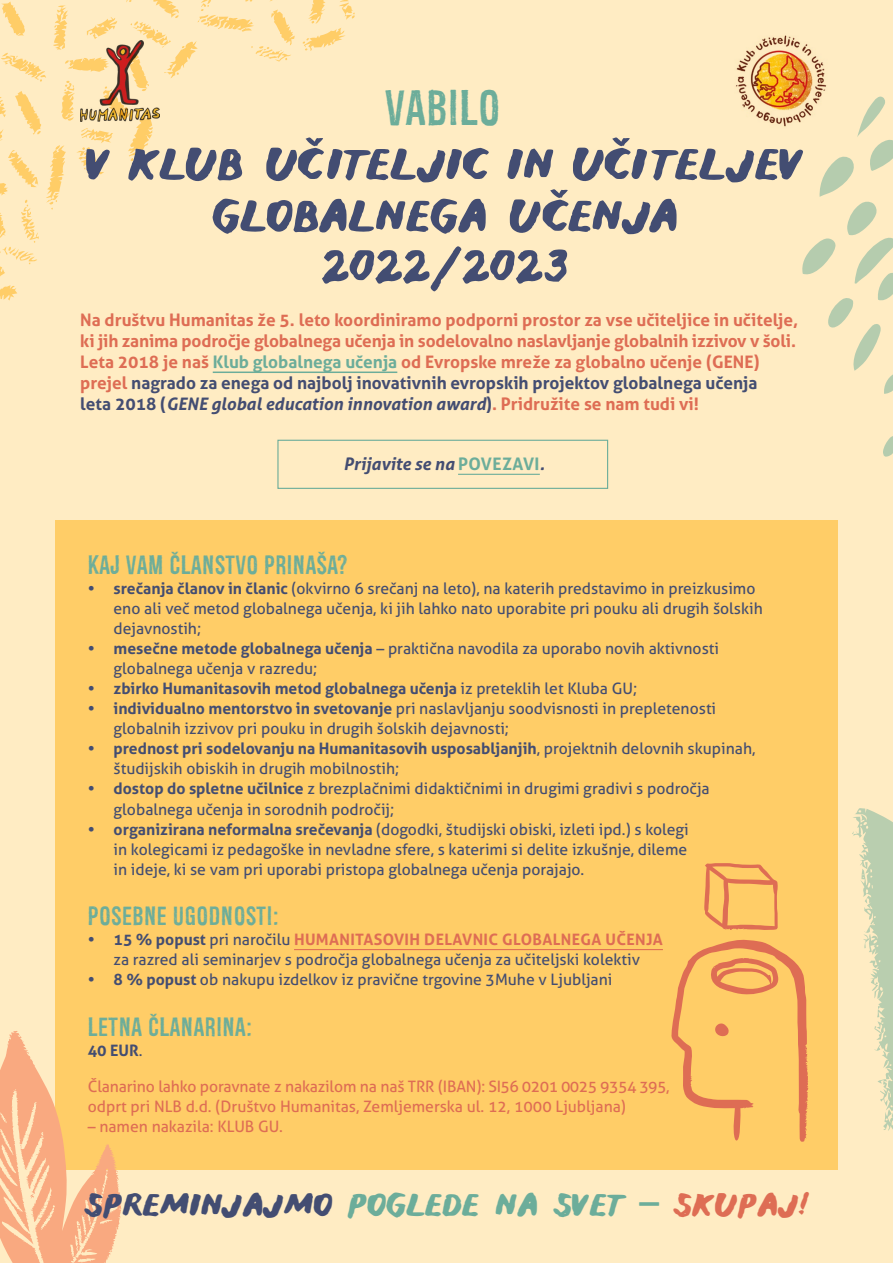
<style>
.page{position:relative;width:893px;height:1263px;background:#ffecc3}
.page>*{position:absolute;margin:0;border:0;box-sizing:border-box;transform-origin:0 0}
.t1{font:54.9px/51.8px "Janice Hand Ink";color:#434d72;text-align:center}
.t2{font:48px "Redgar";letter-spacing:.025em;color:#6cad9a}
.t3{font:39.15px "Janice Hand Ink";color:#6cad9a}
.t4{font:25.5px "Redgar";letter-spacing:.025em;color:#6cad9a}
.t5{font:700 17.25px/21px "Aller";color:#de6d54}
.t6{font:italic 700 17.25px "Aller";color:#434d72}
.t7{font:15.75px/20.1px "Aller";color:#434d72}
.t8{font:15.75px/20.1px "Aller";letter-spacing:-.005em;color:#de6d54}
.t9{font:700 15.75px "Aller";color:#434d72}
.s1{color:#6cad9a}
.s2{color:#434d72}
.s3{font-style:italic;color:#434d72}
.s4{font-style:normal;color:#6cad9a}
.s5{font-weight:700}
.s6{font-weight:400}
.s7{font-weight:700;color:#de6d54}
.s8{font-family:"Aller"}
.s9{color:#de6d54}
</style>
<div class="page">
<svg style="left:0;top:0;width:355px;height:301px"></svg>
<img style="left:81px;top:41px;width:79px;height:81px">
<hr style="left:213px;top:371px;width:184px;height:2px;background:#6cad9a">
<hr style="left:458px;top:474px;width:82px;height:1px;background:#6cad9a">
<div style="left:55px;top:520px;width:783px;height:649px;background:#ffcd67"></div>
<hr style="left:294px;top:949px;width:369px;height:1px;background:#de6d54">
<svg style="left:0;top:1031px;width:122px;height:232px"></svg>
<img style="left:736px;top:35px;width:91px;height:92px">
<svg style="left:704px;top:863px;width:74px;height:67px"></svg>
<svg style="left:671px;top:939px;width:138px;height:203px"></svg>
<div style="left:277px;top:440px;width:331px;height:49px;border:1px solid #6cad9a"></div>
<svg style="left:852px;top:808px;width:41px;height:323px"></svg>
<svg style="left:801px;top:96px;width:92px;height:298px"></svg>
<svg style="left:883px;top:436px;width:10px;height:21px"></svg>
<h2 class="t2" style="left:385px;top:81px;width:116px">VABILO</h2>
<h1 class="t1" style="left:86px;top:140px;width:719px">V KLUB UČ ITELJIC IN UČITELJEV<br>GLOBALNEGA UČENJA<br>2022/2023</h1>
<p class="t5" style="left:80px;top:309px;width:719px">Na društvu Humanitas že 5. leto koordiniramo podporni prostor za vse učiteljice in učitelje, ki jih zanima področje globalnega učenja in sodelovalno naslavljanje globalnih izzivov v šoli.<br>Leta 2018 je naš <span class="s1">Klub globalnega učenja</span> od Evropske mreže za globalno učenje (GENE) prejel <span class="s2">nagrado za enega od najbolj inovativnih evropskih projektov globalnega učenja<br>leta 2018 (</span><span class="s3">GENE global education innovation award</span><span class="s2">)</span>. Pridružite se nam tudi vi!</p>
<p class="t6" style="left:344px;top:453px;width:203px">Prijavite se na <span class="s4">POVEZAVI</span>.</p>
<h3 class="t4" style="left:88px;top:550px;width:261px">KAJ VAM ČLANSTVO PRINAŠA?</h3>
<p class="t7" style="left:114px;top:578px;width:651px;text-indent:-26px"><span class="s5">• srečanja članov in članic</span> (okvirno 6 srečanj na leto), na katerih predstavimo in preizkusimo eno ali več metod globalnega učenja, ki jih lahko nato uporabite pri pouku ali drugih šolskih dejavnostih;</p>
<p class="t7" style="left:114px;top:638px;width:607px;text-indent:-26px"><span class="s5">• mesečne metode globalnega učenja</span> – praktična navodila za uporabo novih aktivnosti globalnega učenja v razredu;</p>
<p class="t9" style="left:88px;top:679px;width:551px">• zbirko Humanitasovih metod globalnega učenja <span class="s6">iz preteklih let Kluba GU;</span></p>
<p class="t7" style="left:114px;top:699px;width:604px;text-indent:-26px"><span class="s5">• individualno mentorstvo in svetovanje</span> pri naslavljanju soodvisnosti in prepletenosti globalnih izzivov pri pouku in drugih šolskih dejavnosti;</p>
<p class="t7" style="left:114px;top:739px;width:643px;text-indent:-26px"><span class="s5">• prednost pri sodelovanju na Humanitasovih usposabljanjih</span>, projektnih delovnih skupinah, študijskih obiskih in drugih mobilnostih;</p>
<p class="t7" style="left:114px;top:779px;width:598px;text-indent:-26px"><span class="s5">• dostop do spletne učilnice</span> z brezplačnimi didaktičnimi in drugimi gradivi s področja globalnega učenja in sorodnih področij;</p>
<p class="t7" style="left:114px;top:819px;width:577px;text-align:justify;text-indent:-26px"><span class="s5">• organizirana neformalna srečevanja</span> (dogodki, študijski obiski, izleti ipd.) s kolegi in kolegicami iz pedagoške in nevladne sfere, s katerimi si delite izkušnje, dileme in ideje, ki se vam pri uporabi pristopa globalnega učenja porajajo.</p>
<h3 class="t4" style="left:88px;top:902px;width:193px">POSEBNE UGODNOSTI:</h3>
<p class="t7" style="left:88px;top:930px;width:577px;text-align:center"><span class="s5">• 15 % popust</span> pri naročilu <span class="s7">HUMANITASOVIH DELAVNIC GLOBALNEGA UČENJA </span>za razred ali seminarjev s področja globalnega učenja za učiteljski kolektiv</p>
<p class="t7" style="left:88px;top:970px;width:526px"><span class="s5">• 8 % popust</span> ob nakupu izdelkov iz pravične trgovine 3Muhe v Ljubljani</p>
<h3 class="t4" style="left:88px;top:1013px;width:166px">LETNA ČLANARINA:</h3>
<p class="t9" style="left:88px;top:1041px;width:56px">40 EUR<span class="s6">.</span></p>
<p class="t8" style="left:88px;top:1076px;width:583px">Članarino lahko poravnate z nakazilom na naš TRR (IBAN): SI56 0201 0025 9354 395, odprt pri NLB d.d. (Društvo Humanitas, Zemljemerska ul. 12, 1000 Ljubljana)</p>
<p class="t8" style="left:88px;top:1116px;width:197px">– namen nakazila: KLUB GU.</p>
<h3 class="t3" style="left:84px;top:1186px;width:727px"><span class="s2">SPREMINJAJMO</span> POGLEDE NA SVET <span class="s8">–</span> <span class="s9">SKUPAJ!</span></h3>
</div>
